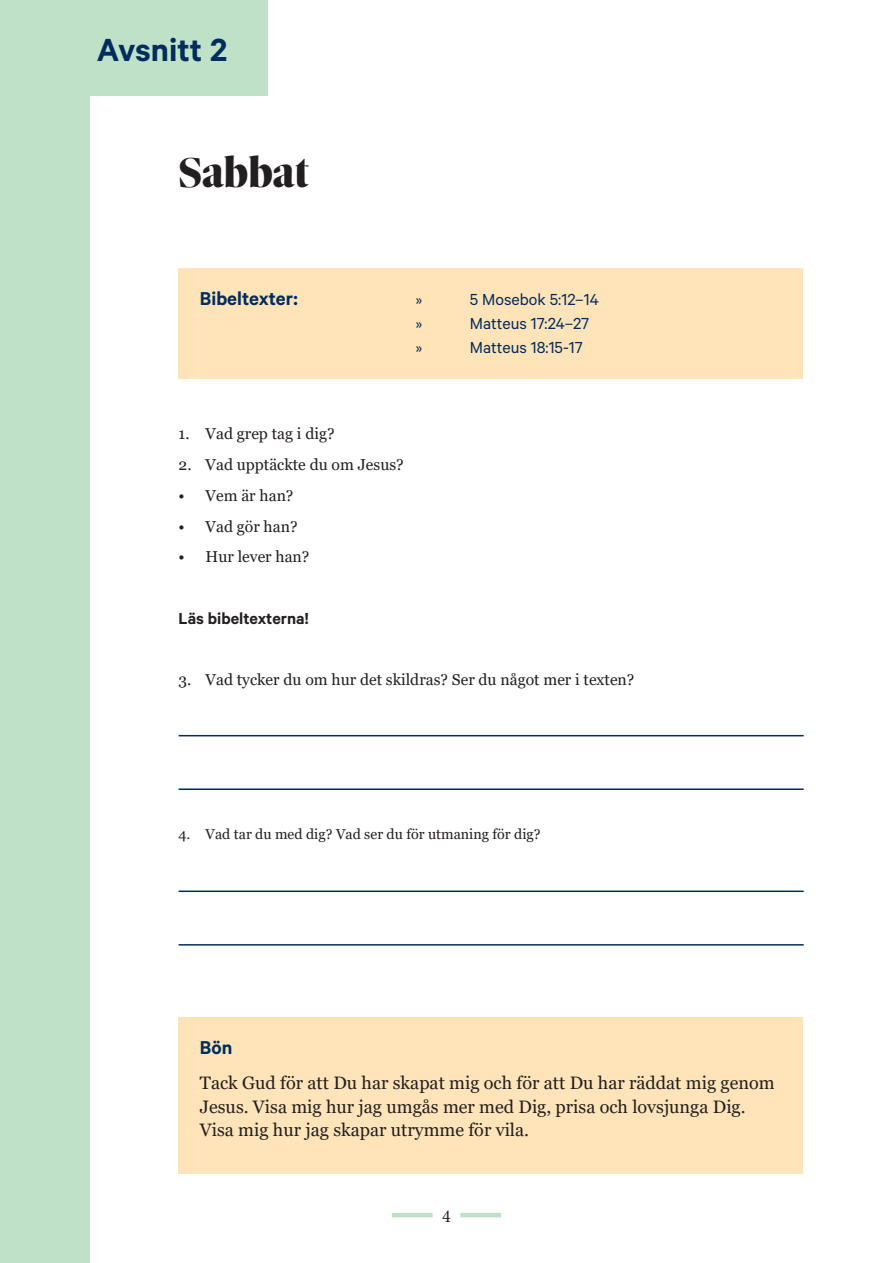
<style>
.page{position:relative;width:893px;height:1263px;background:#fff}
.page>*{position:absolute;margin:0;border:0;box-sizing:border-box;transform-origin:0 0}
.t1{font:900 45px "Sole Serif Big Display";color:#231f20}
.t2{font:600 36px "Calibre";color:#002d5e}
.t3{font:600 21px "Calibre";color:#002d5e}
.t4{font:18px/23.4px "Georgia";color:#231f20}
.t5{font:18px "Calibre";color:#002d5e}
.t6{font:600 18px "Calibre";color:#231f20}
.t7{font:18px "Minion Pro";color:#231f20}
.t8{font:15.75px "Georgia";color:#231f20}
.t9{font:14.25px "Georgia";color:#231f20}
</style>
<div class="page">
<hr style="left:392px;top:1213px;width:41px;height:4px;background:#bee1c8">
<hr style="left:460px;top:1213px;width:41px;height:4px;background:#bee1c8">
<div style="left:0;top:0;width:89px;height:1263px;background:#bee1c8"></div>
<div style="left:88px;top:0;width:180px;height:96px;background:#bee1c8"></div>
<div style="left:179px;top:268px;width:624px;height:110px;background:#fee4b8"></div>
<hr style="left:179px;top:735px;width:625px;height:1px;background:#002d5e">
<hr style="left:179px;top:890px;width:625px;height:2px;background:#002d5e">
<hr style="left:179px;top:788px;width:625px;height:2px;background:#002d5e">
<hr style="left:179px;top:944px;width:625px;height:1px;background:#002d5e">
<div style="left:179px;top:1017px;width:624px;height:157px;background:#fee4b8"></div>
<h2 class="t2" style="left:97px;top:29px;width:132px">Avsnitt 2</h2>
<h1 class="t1" style="left:179px;top:147px;width:131px">Sabbat</h1>
<p class="t3" style="left:200px;top:286px;width:99px">Bibeltexter:</p>
<p class="t5" style="left:416px;top:289px;width:8px">»</p>
<p class="t5" style="left:470px;top:289px;width:130px">5 Mosebok 5:12–14</p>
<p class="t5" style="left:416px;top:313px;width:8px">»</p>
<p class="t5" style="left:470px;top:313px;width:121px">Matteus 17:24–27</p>
<p class="t5" style="left:416px;top:337px;width:8px">»</p>
<p class="t5" style="left:470px;top:337px;width:114px">Matteus 18:15-17</p>
<p class="t8" style="left:179px;top:424px;width:157px">1. Vad grep tag i dig?</p>
<p class="t8" style="left:179px;top:455px;width:227px">2. Vad upptäckte du om Jesus?</p>
<p class="t8" style="left:179px;top:486px;width:116px">• Vem är han?</p>
<p class="t8" style="left:179px;top:517px;width:120px">• Vad gör han?</p>
<p class="t8" style="left:179px;top:547px;width:132px">• Hur lever han?</p>
<p class="t6" style="left:179px;top:607px;width:132px">Läs bibeltexterna!</p>
<p class="t8" style="left:179px;top:670px;width:457px">3. Vad tycker du om hur det skildras? Ser du något mer i texten?</p>
<p class="t9" style="left:179px;top:825px;width:363px">4. Vad tar du med dig? Vad ser du för utmaning för dig?</p>
<p class="t3" style="left:200px;top:1035px;width:34px">Bön</p>
<p class="t4" style="left:200px;top:1072px;width:576px">Tack Gud för att Du har skapat mig och för att Du har räddat mig genom<br>Jesus. Visa mig hur jag umgås mer med Dig, prisa och lovsjunga Dig.<br>Visa mig hur jag skapar utrymme för vila.</p>
<p class="t7" style="left:442px;top:1204px;width:10px">4</p>
</div>
